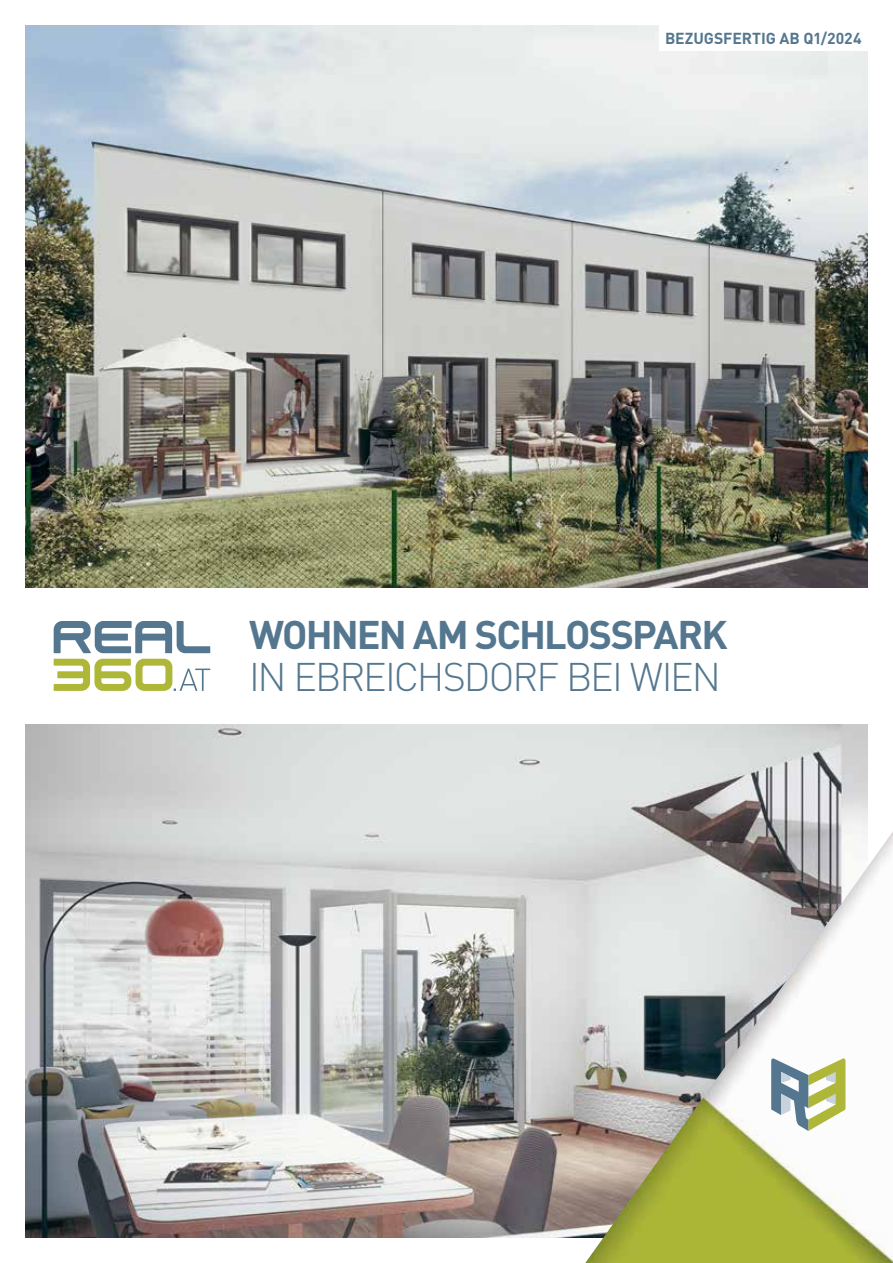
<style>
.page{position:relative;width:893px;height:1263px;background:#fff}
.page>*{position:absolute;margin:0;border:0;box-sizing:border-box;transform-origin:0 0}
.t1{font:300 39.45px "DIN";letter-spacing:-.05em;color:#54778f}
.t2{font:700 39.45px "DIN";letter-spacing:-.045em;color:#54778f}
.t3{font:700 15.75px "DIN";letter-spacing:-.005em;color:#54778f}
</style>
<div class="page">
<img style="left:26px;top:724px;width:841px;height:513px">
<img style="left:26px;top:26px;width:841px;height:562px">
<img style="left:585px;top:831px;width:308px;height:432px">
<svg style="left:771px;top:1058px;width:74px;height:73px"></svg>
<svg style="left:54px;top:621px;width:156px;height:32px"></svg>
<svg style="left:54px;top:659px;width:156px;height:32px"></svg>
<div style="left:659px;top:26px;width:208px;height:25px;background:#fff"></div>
<p class="t3" style="left:665px;top:28px;width:198px">BEZUGSFERTIG AB Q1/2024</p>
<p class="t2" style="left:249px;top:609px;width:480px">WOHNEN AM SCHLOSSPARK</p>
<p class="t1" style="left:249px;top:653px;width:474px">IN EBREICHSDORF BEI WIEN</p>
</div>
